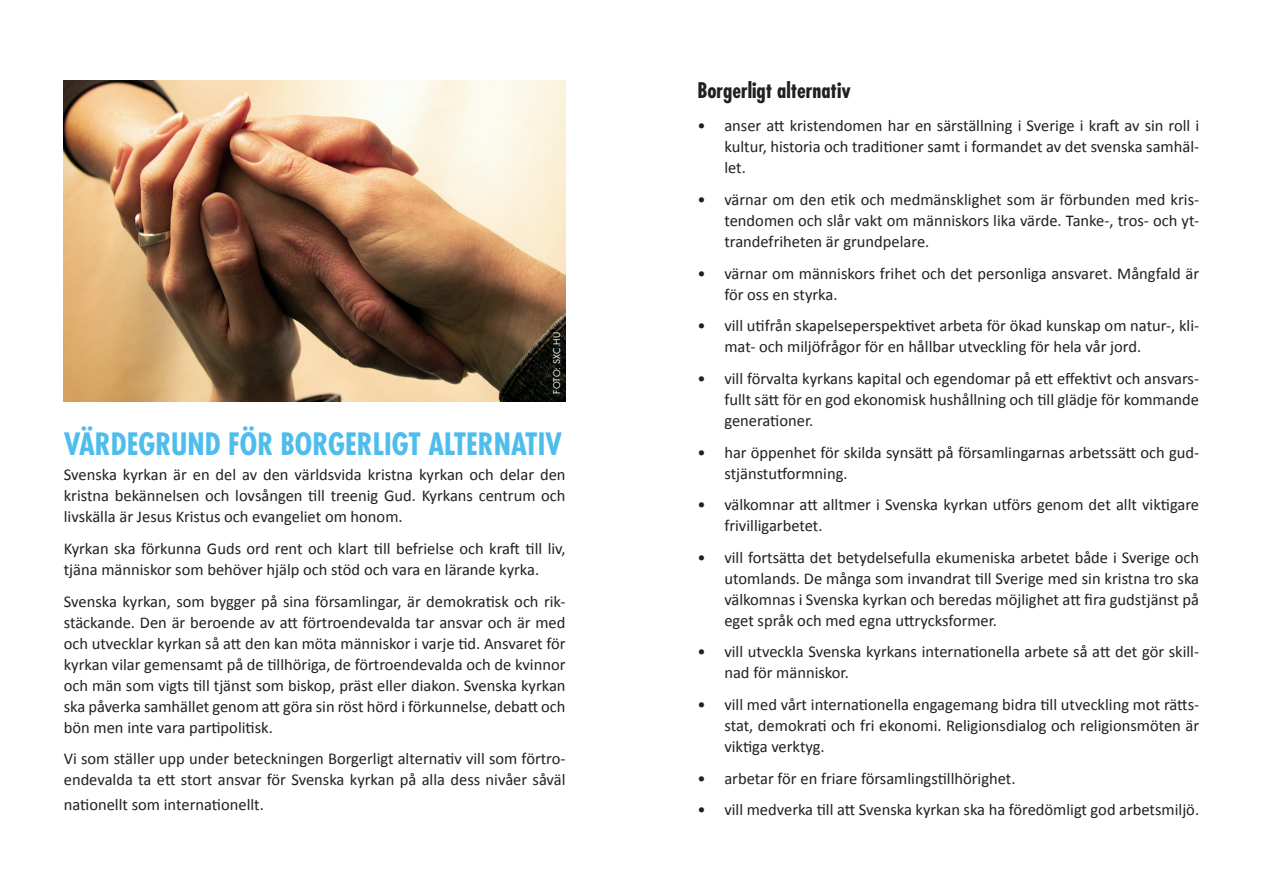
<style>
.page{position:relative;width:1263px;height:893px;background:#fff}
.page>*{position:absolute;margin:0;border:0;box-sizing:border-box;transform-origin:0 0}
.rubrik2{font:700 condensed 30px "Futura Std";color:#4fbdec}
.rubrik3{font:700 condensed 21px "Futura Std";color:#231f20}
.bröd_2{font:16.5px/21px "Calibri";color:#231f20;text-align:justify}
.sidnummer{font:9px "Futura Std";color:#fff}
</style>
<div class="page">
<img style="left:64px;top:80px;width:502px;height:321px">
<p class="sidnummer" style="left:551px;top:394px;width:63px;rotate:-90deg">FOTO: SXC.HU</p>
<p class="rubrik2" style="left:64px;top:425px;width:500px">VÄRDEGRUND FÖR BORGERLIGT ALTERNATIV</p>
<p class="bröd_2" style="left:64px;top:464px;width:503px">Svenska kyrkan är en del av den världsvida kristna kyrkan och delar den kristna bekännelsen och lovsången till treenig Gud. Kyrkans centrum och livskälla är Jesus Kristus och evangeliet om honom.</p>
<p class="bröd_2" style="left:64px;top:538px;width:503px">Kyrkan ska förkunna Guds ord rent och klart till befrielse och kraft till liv, tjäna människor som behöver hjälp och stöd och vara en lärande kyrka.</p>
<p class="bröd_2" style="left:64px;top:591px;width:503px">Svenska kyrkan, som bygger på sina församlingar, är demokratisk och rik&shy;stäckande. Den är beroende av att förtroendevalda tar ansvar och är med och utvecklar kyrkan så att den kan möta människor i varje tid. Ansvaret för kyrkan vilar gemensamt på de tillhöriga, de förtroendevalda och de kvinnor och män som vigts till tjänst som biskop, präst eller diakon. Svenska kyrkan ska påverka samhället genom att göra sin röst hörd i förkunnelse, debatt och bön men inte vara partipolitisk.</p>
<p class="bröd_2" style="left:64px;top:748px;width:503px">Vi som ställer upp under beteckningen Borgerligt alternativ vill som förtro&shy;endevalda ta ett stort ansvar för Svenska kyrkan på alla dess nivåer såväl</p>
<p class="bröd_2" style="left:64px;top:794px;width:202px">nationellt som internationellt.</p>
<p class="rubrik3" style="left:697px;top:77px;width:155px">Borgerligt alternativ</p>
<p class="bröd_2" style="left:724px;top:115px;width:476px;text-indent:-27px">• anser att kristendomen har en särställning i Sverige i kraft av sin roll i kultur, historia och traditioner samt i formandet av det svenska samhäl&shy;let.</p>
<p class="bröd_2" style="left:724px;top:189px;width:476px;text-indent:-27px">• värnar om den etik och medmänsklighet som är förbunden med kris&shy;tendomen och slår vakt om människors lika värde. Tanke-, tros- och yt&shy;trandefriheten är grundpelare.</p>
<p class="bröd_2" style="left:724px;top:263px;width:476px;text-indent:-27px">• värnar om människors frihet och det personliga ansvaret. Mångfald är för oss en styrka.</p>
<p class="bröd_2" style="left:724px;top:315px;width:476px;text-indent:-27px">• vill utifrån skapelseperspektivet arbeta för ökad kunskap om natur-, kli&shy;mat- och miljöfrågor för en hållbar utveckling för hela vår jord.</p>
<p class="bröd_2" style="left:724px;top:368px;width:476px;text-indent:-27px">• vill förvalta kyrkans kapital och egendomar på ett effektivt och ansvars&shy;fullt sätt för en god ekonomisk hushållning och till glädje för kommande generationer.</p>
<p class="bröd_2" style="left:724px;top:442px;width:476px;text-indent:-27px">• har öppenhet för skilda synsätt på församlingarnas arbetssätt och gud&shy;stjänstutformning.</p>
<p class="bröd_2" style="left:724px;top:494px;width:476px;text-indent:-27px">• välkomnar att alltmer i Svenska kyrkan utförs genom det allt viktigare frivilligarbetet.</p>
<p class="bröd_2" style="left:724px;top:547px;width:476px;text-indent:-27px">• vill fortsätta det betydelsefulla ekumeniska arbetet både i Sverige och utomlands. De många som invandrat till Sverige med sin kristna tro ska välkomnas i Svenska kyrkan och beredas möjlighet att fira gudstjänst på eget språk och med egna uttrycksformer.</p>
<p class="bröd_2" style="left:724px;top:641px;width:476px;text-indent:-27px">• vill utveckla Svenska kyrkans internationella arbete så att det gör skill&shy;nad för människor.</p>
<p class="bröd_2" style="left:724px;top:694px;width:476px;text-indent:-27px">• vill med vårt internationella engagemang bidra till utveckling mot rätts&shy;stat, demokrati och fri ekonomi. Religionsdialog och religionsmöten är viktiga verktyg.</p>
<p class="bröd_2" style="left:697px;top:768px;width:320px">• arbetar för en friare församlingstillhörighet.</p>
<p class="bröd_2" style="left:697px;top:799px;width:503px">• vill medverka till att Svenska kyrkan ska ha föredömligt god arbetsmiljö.</p>
</div>
